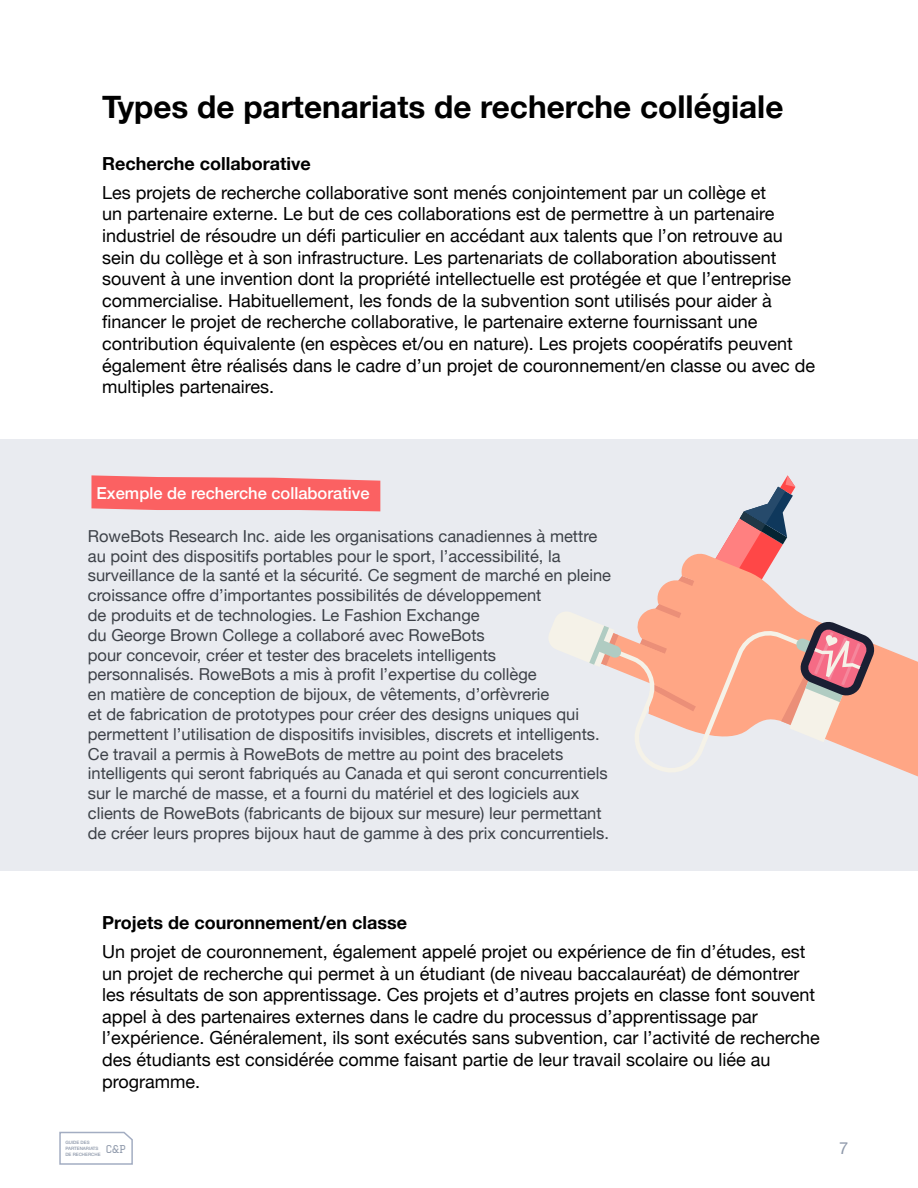
<style>
.page{position:relative;width:918px;height:1188px;background:#fff}
.page>*{position:absolute;margin:0;border:0;box-sizing:border-box;transform-origin:0 0}
.t1{font:700 31.5px "Helvetica Neue";color:#000}
.t2{font:18px/21.6px "Helvetica Neue";color:#000}
.t3{font:700 18px "Helvetica Neue";color:#000}
.t4{font:16.5px/19.8px "Helvetica Neue";color:#3d4148}
.t5{font:500 16.5px "Helvetica Neue";color:#fff}
.t6{font:16.5px "Helvetica Neue";color:#8f99ab}
.t7{font:10.5px "Graduate";color:#8f99ab}
.t8{font:500 4.5px/6px "Helvetica Neue";color:#8f99ab}
</style>
<div class="page">
<svg style="left:59px;top:1131px;width:74px;height:34px"></svg>
<div style="left:0;top:440px;width:918px;height:431px;background:#e9ebf0"></div>
<svg style="left:91px;top:475px;width:289px;height:36px;background:#f96f70"></svg>
<svg style="left:876px;top:645px;width:42px;height:132px;background:#fcaf93"></svg>
<svg style="left:549px;top:475px;width:327px;height:297px"></svg>
<h1 class="t1" style="left:102px;top:82px;width:683px">Types de partenariats de recherche collégiale</h1>
<p class="t3" style="left:102px;top:149px;width:210px">Recherche collaborative</p>
<p class="t2" style="left:102px;top:183px;width:714px">Les projets de recherche collaborative sont menés conjointement par un collège et<br>un partenaire externe. Le but de ces collaborations est de permettre à un partenaire industriel de résoudre un défi particulier en accédant aux talents que l’on retrouve au sein du collège et à son infrastructure. Les partenariats de collaboration aboutissent souvent à une invention dont la propriété intellectuelle est protégée et que l’entreprise commercialise. Habituellement, les fonds de la subvention sont utilisés pour aider à financer le projet de recherche collaborative, le partenaire externe fournissant une contribution équivalente (en espèces et/ou en nature). Les projets coopératifs peuvent également être réalisés dans le cadre d’un projet de couronnement/en classe ou avec de multiples partenaires.</p>
<p class="t5" style="left:97px;top:480px;width:275px">Exemple de recherche collaborative</p>
<p class="t4" style="left:88px;top:527px;width:525px">RoweBots Research Inc. aide les organisations canadiennes à mettre au point des dispositifs portables pour le sport, l’accessibilité, la surveillance de la santé et la sécurité. Ce segment de marché en pleine croissance offre d’importantes possibilités de développement<br>de produits et de technologies. Le Fashion Exchange<br>du George Brown College a collaboré avec RoweBots<br>pour concevoir, créer et tester des bracelets intelligents<br>personnalisés. RoweBots a mis à profit l’expertise du collège<br>en matière de conception de bijoux, de vêtements, d’orfèvrerie<br>et de fabrication de prototypes pour créer des designs uniques qui permettent l’utilisation de dispositifs invisibles, discrets et intelligents.<br>Ce travail a permis à RoweBots de mettre au point des bracelets intelligents qui seront fabriqués au Canada et qui seront concurrentiels sur le marché de masse, et a fourni du matériel et des logiciels aux clients de RoweBots (fabricants de bijoux sur mesure) leur permettant de créer leurs propres bijoux haut de gamme à des prix concurrentiels.</p>
<p class="t3" style="left:102px;top:908px;width:307px">Projets de couronnement/en classe</p>
<p class="t2" style="left:102px;top:942px;width:719px">Un projet de couronnement, également appelé projet ou expérience de fin d’études, est un projet de recherche qui permet à un étudiant (de niveau baccalauréat) de démontrer les résultats de son apprentissage. Ces projets et d’autres projets en classe font souvent appel à des partenaires externes dans le cadre du processus d’apprentissage par l’expérience. Généralement, ils sont exécutés sans subvention, car l’activité de recherche des étudiants est considérée comme faisant partie de leur travail scolaire ou liée au programme.</p>
<p class="t8" style="left:65px;top:1139px;width:37px">GUIDE DES<br>PARTENARIATS<br>DE RECHERCHE</p>
<p class="t6" style="left:839px;top:1137px;width:11px">7</p>
<p class="t7" style="left:106px;top:1143px;width:21px">C&amp;P</p>
</div>
